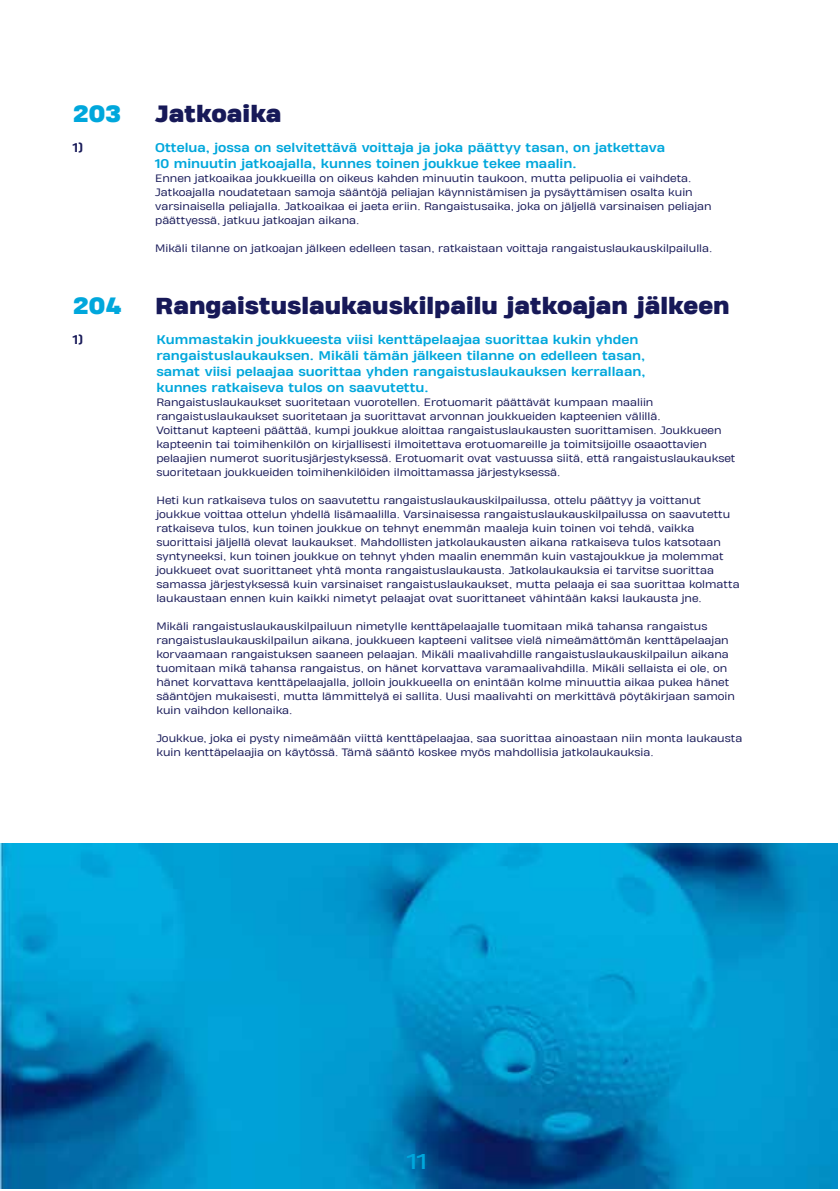
<style>
.page{position:relative;width:840px;height:1191px;background:#fff}
.page>*{position:absolute;margin:0;border:0;box-sizing:border-box;transform-origin:0 0}
.t1{font:800 22px "Heading Pro Treble";color:#171958}
.t2{font:800 22px "Heading Pro Treble";color:#00a7dc}
.t3{font:20px "Heading Pro Wide";color:#00a7dc}
.t4{font:700 12px/16px "Heading Pro Treble";color:#00a7dc}
.t5{font:700 12px "Heading Pro Treble";color:#171958}
.t6{font:10px/14px "Heading Pro Treble";color:#171958}
</style>
<div class="page">
<img style="left:1px;top:843px;width:836px;height:346px">
<h1 class="t2" style="left:73px;top:99px;width:50px">203</h1>
<h1 class="t1" style="left:155px;top:99px;width:127px">Jatkoaika</h1>
<p class="t4" style="left:155px;top:140px;width:511px">Ottelua, jossa on selvitettävä voittaja ja joka päättyy tasan, on jatkettava<br>10 minuutin jatkoajalla, kunnes toinen joukkue tekee maalin.</p>
<p class="t6" style="left:155px;top:172px;width:557px">Ennen jatkoaikaa joukkueilla on oikeus kahden minuutin taukoon, mutta pelipuolia ei vaihdeta.<br>Jatkoajalla noudatetaan samoja sääntöjä peliajan käynnistämisen ja pysäyttämisen osalta kuin varsinaisella peliajalla. Jatkoaikaa ei jaeta eriin. Rangaistusaika, joka on jäljellä varsinaisen peliajan päättyessä, jatkuu jatkoajan aikana.</p>
<p class="t6" style="left:155px;top:242px;width:558px">Mikäli tilanne on jatkoajan jälkeen edelleen tasan, ratkaistaan voittaja rangaistuslaukauskilpailulla.</p>
<p class="t5" style="left:73px;top:140px;width:12px">1)</p>
<h1 class="t2" style="left:73px;top:291px;width:51px">204</h1>
<h1 class="t1" style="left:155px;top:291px;width:575px">Rangaistuslaukauskilpailu jatkoajan jälkeen</h1>
<p class="t4" style="left:156px;top:331px;width:490px">Kummastakin joukkueesta viisi kenttäpelaajaa suorittaa kukin yhden rangaistuslaukauksen. Mikäli tämän jälkeen tilanne on edelleen tasan, samat viisi pelaajaa suorittaa yhden rangaistuslaukauksen kerrallaan, kunnes ratkaiseva tulos on saavutettu.</p>
<p class="t6" style="left:156px;top:395px;width:580px">Rangaistuslaukaukset suoritetaan vuorotellen. Erotuomarit päättävät kumpaan maaliin rangaistuslaukaukset suoritetaan ja suorittavat arvonnan joukkueiden kapteenien välillä.<br>Voittanut kapteeni päättää, kumpi joukkue aloittaa rangaistuslaukausten suorittamisen. Joukkueen kapteenin tai toimihenkilön on kirjallisesti ilmoitettava erotuomareille ja toimitsijoille osaaottavien pelaajien numerot suoritusjärjestyksessä. Erotuomarit ovat vastuussa siitä, että rangaistuslaukaukset suoritetaan joukkueiden toimihenkilöiden ilmoittamassa järjestyksessä.</p>
<p class="t6" style="left:156px;top:493px;width:584px">Heti kun ratkaiseva tulos on saavutettu rangaistuslaukauskilpailussa, ottelu päättyy ja voittanut joukkue voittaa ottelun yhdellä lisämaalilla. Varsinaisessa rangaistuslaukauskilpailussa on saavutettu ratkaiseva tulos, kun toinen joukkue on tehnyt enemmän maaleja kuin toinen voi tehdä, vaikka suorittaisi jäljellä olevat laukaukset. Mahdollisten jatkolaukausten aikana ratkaiseva tulos katsotaan syntyneeksi, kun toinen joukkue on tehnyt yhden maalin enemmän kuin vastajoukkue ja molemmat joukkueet ovat suorittaneet yhtä monta rangaistuslaukausta. Jatkolaukauksia ei tarvitse suorittaa samassa järjestyksessä kuin varsinaiset rangaistuslaukaukset, mutta pelaaja ei saa suorittaa kolmatta laukaustaan ennen kuin kaikki nimetyt pelaajat ovat suorittaneet vähintään kaksi laukausta jne.</p>
<p class="t6" style="left:156px;top:619px;width:580px">Mikäli rangaistuslaukauskilpailuun nimetylle kenttäpelaajalle tuomitaan mikä tahansa rangaistus rangaistuslaukauskilpailun aikana, joukkueen kapteeni valitsee vielä nimeämättömän kenttäpelaajan korvaamaan rangaistuksen saaneen pelaajan. Mikäli maalivahdille rangaistuslaukauskilpailun aikana tuomitaan mikä tahansa rangaistus, on hänet korvattava varamaalivahdilla. Mikäli sellaista ei ole, on hänet korvattava kenttäpelaajalla, jolloin joukkueella on enintään kolme minuuttia aikaa pukea hänet sääntöjen mukaisesti, mutta lämmittelyä ei sallita. Uusi maalivahti on merkittävä pöytäkirjaan samoin kuin vaihdon kellonaika.</p>
<p class="t6" style="left:156px;top:731px;width:587px">Joukkue, joka ei pysty nimeämään viittä kenttäpelaajaa, saa suorittaa ainoastaan niin monta laukausta kuin kenttäpelaajia on käytössä. Tämä sääntö koskee myös mahdollisia jatkolaukauksia.</p>
<p class="t5" style="left:73px;top:331px;width:12px">1)</p>
<h2 class="t3" style="left:407px;top:1149px;width:22px">11</h2>
</div>
